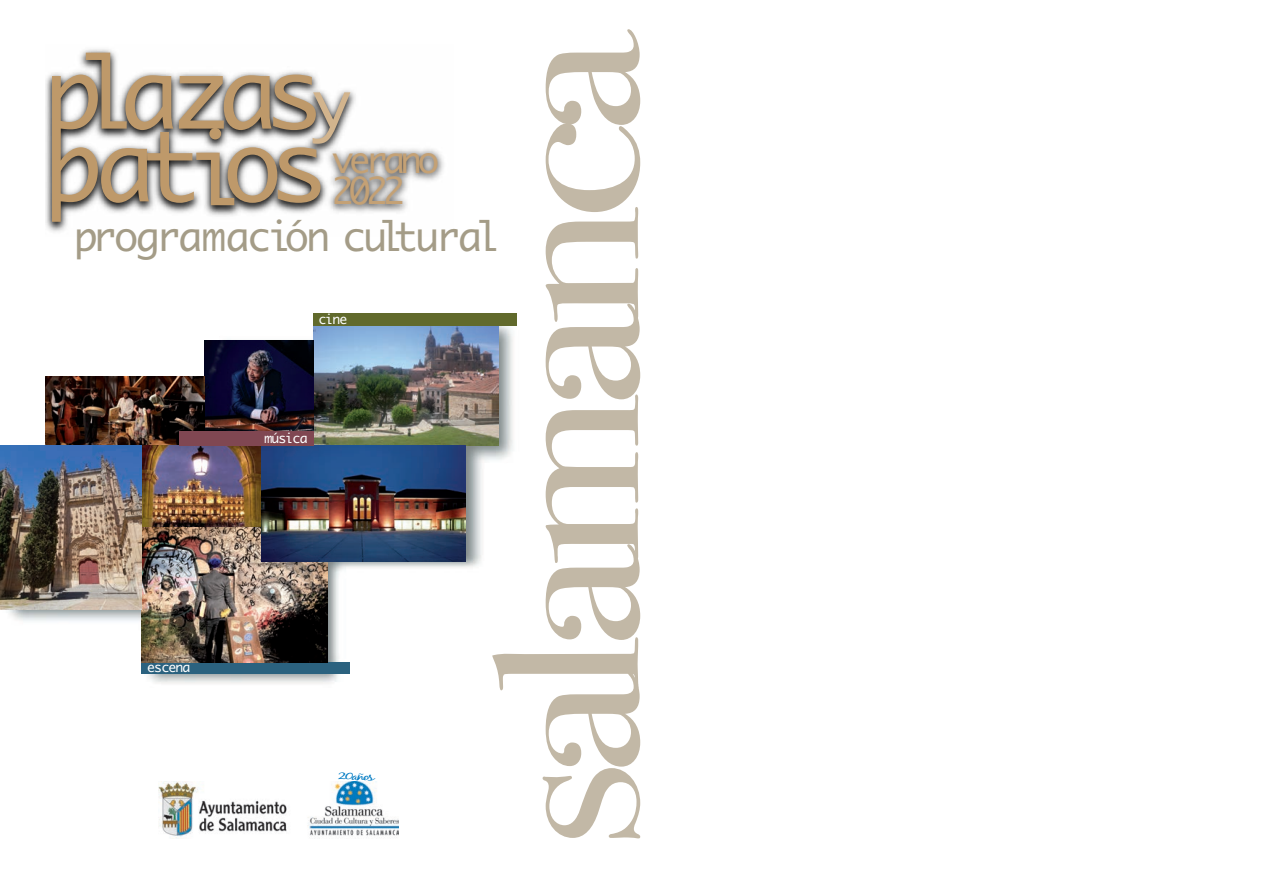
<style>
.page{position:relative;width:1276px;height:893px;background:#fff}
.page>*{position:absolute;margin:0;border:0;box-sizing:border-box;transform-origin:0 0}
.t1{font:205.5px "Bodoni Svty Two OSITCTT Book";letter-spacing:-.055em;color:#c2b8a6;scale:1.18 1}
.t2{font:96.45px/72.8px "Monaco";letter-spacing:-.12em;color:#be996a}
.t3{font:39.45px "Monaco";letter-spacing:-.06em;color:#a49c87}
.t4{font:35.7px/31.2px "Monaco";letter-spacing:-.12em;color:#c4a175}
.t5{font:13.05px "Monaco";letter-spacing:-.06em;color:#fff}
.t6{font:11.25px "Black Jack";letter-spacing:-.105em;color:#007bc3;scale:1.54 1}
.s1{font-size:66.45px;color:#d2b48d}
</style>
<div class="page">
<img style="left:8px;top:313px;width:505px;height:371px">
<img style="left:314px;top:326px;width:184px;height:119px">
<img style="left:204px;top:341px;width:110px;height:90px">
<img style="left:141px;top:445px;width:121px;height:82px">
<div style="left:141px;top:663px;width:209px;height:11px;background:#2b627f"></div>
<img style="left:45px;top:49px;width:399px;height:183px">
<img style="left:141px;top:527px;width:186px;height:136px">
<img style="left:262px;top:445px;width:204px;height:117px">
<img style="left:158px;top:782px;width:241px;height:57px">
<div style="left:314px;top:313px;width:203px;height:13px;background:#616a2c"></div>
<img style="left:45px;top:377px;width:159px;height:68px">
<div style="left:179px;top:431px;width:135px;height:14px;background:#804752"></div>
<img style="left:0;top:445px;width:141px;height:165px">
<h1 class="t1" style="left:445px;top:850px;width:697px;rotate:-90deg">salamanca</h1>
<h2 class="t2" style="left:45px;top:59px;width:307px">plazas<span class="s1">y </span>patios</h2>
<p class="t4" style="left:332px;top:145px;width:108px">verano<br>2022</p>
<p class="t3" style="left:74px;top:214px;width:428px">programación cultural</p>
<p class="t5" style="left:318px;top:312px;width:31px">cine</p>
<p class="t5" style="left:264px;top:431px;width:45px">música</p>
<p class="t5" style="left:147px;top:660px;width:45px">escena</p>
<p class="t6" style="left:338px;top:770px;width:25px">20años</p>
</div>
